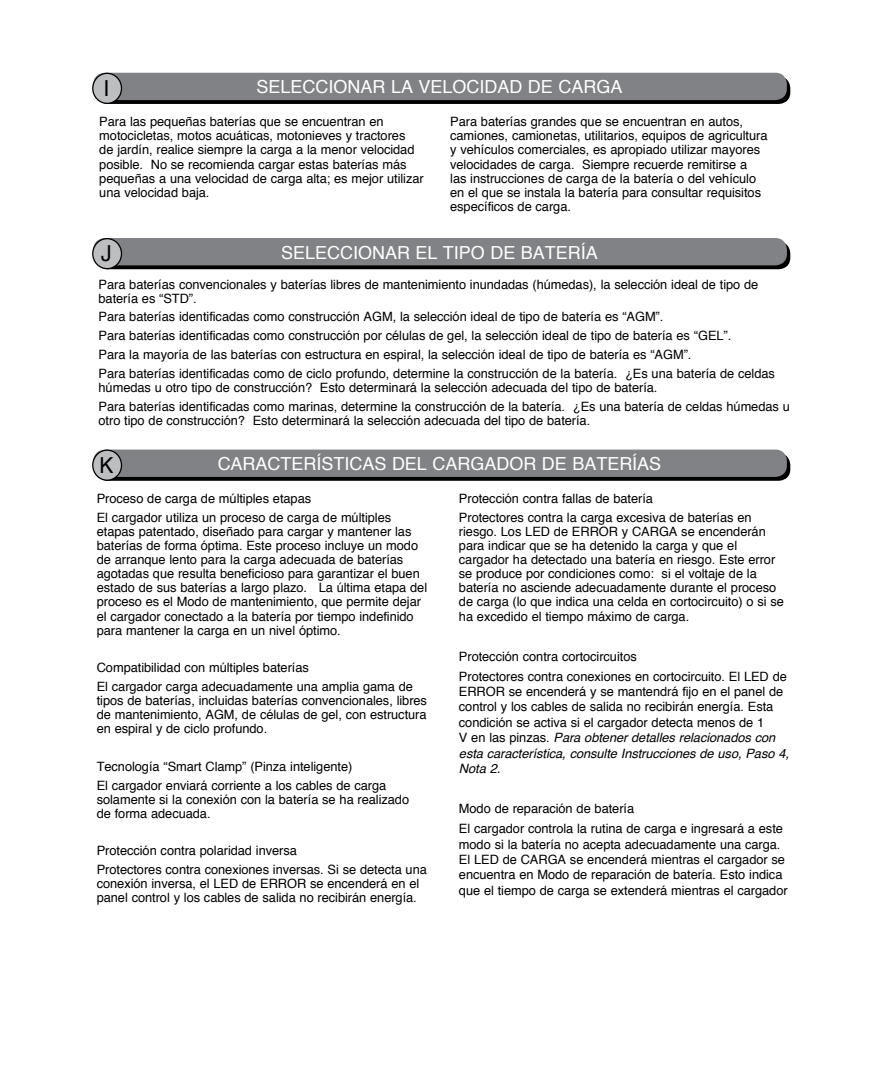
<style>
.page{position:relative;width:882px;height:1080px;background:#fff}
.page>*{position:absolute;margin:0;border:0;box-sizing:border-box;transform-origin:0 0}
.t1{font:22px "Helvetica";color:#000;scale:.95 1}
.t2{font:18px "Helvetica";color:#fff}
.t3{font:12.8px/14.2px "Helvetica";letter-spacing:-.005em;color:#000}
.s1{font-style:italic}
</style>
<div class="page">
<div style="left:97px;top:453px;width:693px;height:28px;background:#000;border-radius:12px"></div>
<div style="left:93px;top:450px;width:694px;height:27px;background:#808285;border-radius:12px"></div>
<div style="left:93px;top:450px;width:29px;height:30px;background:#bcbec0;border-radius:50%"></div>
<div style="left:92px;top:450px;width:30px;height:31px;border:1px solid #000;border-radius:50%"></div>
<div style="left:97px;top:242px;width:693px;height:27px;background:linear-gradient(to right,#000,#010101);border-radius:12px"></div>
<div style="left:93px;top:238px;width:694px;height:27px;background:#808285;border-radius:12px"></div>
<div style="left:93px;top:239px;width:29px;height:30px;background:#bcbec0;border-radius:50%"></div>
<div style="left:92px;top:238px;width:30px;height:31px;border:1px solid #000;border-radius:50%"></div>
<div style="left:97px;top:77px;width:693px;height:27px;background:#000;border-radius:12px"></div>
<div style="left:93px;top:73px;width:694px;height:27px;background:#808285;border-radius:12px"></div>
<div style="left:93px;top:73px;width:29px;height:30px;background:#bcbec0;border-radius:50%"></div>
<div style="left:92px;top:73px;width:30px;height:31px;border:1px solid #000;border-radius:50%"></div>
<h1 class="t1" style="left:104px;top:71px;width:8px">I</h1>
<h2 class="t2" style="left:257px;top:73px;width:367px">SELECCIONAR LA VELOCIDAD DE CARGA</h2>
<p class="t3" style="left:99px;top:115px;width:326px">Para las pequeñas baterías que se encuentran en motocicletas, motos acuáticas, motonieves y tractores<br>de jardín, realice siempre la carga a la menor velocidad posible. No se recomienda cargar estas baterías más pequeñas a una velocidad de carga alta; es mejor utilizar una velocidad baja.</p>
<p class="t3" style="left:450px;top:115px;width:319px">Para baterías grandes que se encuentran en autos, camiones, camionetas, utilitarios, equipos de agricultura y vehículos comerciales, es apropiado utilizar mayores velocidades de carga. Siempre recuerde remitirse a<br>las instrucciones de carga de la batería o del vehículo en el que se instala la batería para consultar requisitos específicos de carga.</p>
<h1 class="t1" style="left:101px;top:237px;width:13px">J</h1>
<h2 class="t2" style="left:281px;top:238px;width:318px">SELECCIONAR EL TIPO DE BATERÍA</h2>
<p class="t3" style="left:99px;top:277px;width:661px">Para baterías convencionales y baterías libres de mantenimiento inundadas (húmedas), la selección ideal de tipo de batería es “STD”.</p>
<p class="t3" style="left:99px;top:308px;width:678px;line-height:18.8px">Para baterías identificadas como construcción AGM, la selección ideal de tipo de batería es “AGM”.<br>Para baterías identificadas como construcción por células de gel, la selección ideal de tipo de batería es “GEL”.<br>Para la mayoría de las baterías con estructura en espiral, la selección ideal de tipo de batería es “AGM”.<br>Para baterías identificadas como de ciclo profundo, determine la construcción de la batería. ¿Es una batería de celdas</p>
<p class="t3" style="left:99px;top:378px;width:693px;line-height:18.8px">húmedas u otro tipo de construcción? Esto determinará la selección adecuada del tipo de batería.<br>Para baterías identificadas como marinas, determine la construcción de la batería. ¿Es una batería de celdas húmedas u</p>
<p class="t3" style="left:99px;top:414px;width:493px">otro tipo de construcción? Esto determinará la selección adecuada del tipo de batería.</p>
<h1 class="t1" style="left:99px;top:448px;width:16px">K</h1>
<h2 class="t2" style="left:218px;top:450px;width:445px">CARACTERÍSTICAS DEL CARGADOR DE BATERÍAS</h2>
<p class="t3" style="left:97px;top:489px;width:296px;line-height:18.8px">Proceso de carga de múltiples etapas<br>El cargador utiliza un proceso de carga de múltiples</p>
<p class="t3" style="left:97px;top:525px;width:332px">etapas patentado, diseñado para cargar y mantener las baterías de forma óptima. Este proceso incluye un modo de arranque lento para la carga adecuada de baterías agotadas que resulta beneficioso para garantizar el buen estado de sus baterías a largo plazo. La última etapa del proceso es el Modo de mantenimiento, que permite dejar el cargador conectado a la batería por tiempo indefinido para mantener la carga en un nivel óptimo.</p>
<p class="t3" style="left:97px;top:659px;width:318px;line-height:18.8px">Compatibilidad con múltiples baterías<br>El cargador carga adecuadamente una amplia gama de</p>
<p class="t3" style="left:97px;top:694px;width:332px;text-align:justify">tipos de baterías, incluidas baterías convencionales, libres de mantenimiento, AGM, de células de gel, con estructura en espiral y de ciclo profundo.</p>
<p class="t3" style="left:97px;top:757px;width:291px;line-height:18.8px">Tecnología “Smart Clamp” (Pinza inteligente)<br>El cargador enviará corriente a los cables de carga</p>
<p class="t3" style="left:97px;top:792px;width:314px">solamente si la conexión con la batería se ha realizado de forma adecuada.</p>
<p class="t3" style="left:97px;top:842px;width:332px;line-height:18.8px">Protección contra polaridad inversa<br>Protectores contra conexiones inversas. Si se detecta una</p>
<p class="t3" style="left:97px;top:877px;width:324px">conexión inversa, el LED de ERROR se encenderá en el panel control y los cables de salida no recibirán energía.</p>
<p class="t3" style="left:459px;top:489px;width:294px;line-height:18.8px">Protección contra fallas de batería<br>Protectores contra la carga excesiva de baterías en</p>
<p class="t3" style="left:459px;top:525px;width:327px">riesgo. Los LED de ERROR y CARGA se encenderán para indicar que se ha detenido la carga y que el cargador ha detectado una batería en riesgo. Este error se produce por condiciones como: si el voltaje de la batería no asciende adecuadamente durante el proceso de carga (lo que indica una celda en cortocircuito) o si se ha excedido el tiempo máximo de carga.</p>
<p class="t3" style="left:459px;top:647px;width:330px;line-height:20px">Protección contra cortocircuitos<br>Protectores contra conexiones en cortocircuito. El LED de</p>
<p class="t3" style="left:459px;top:684px;width:332px;line-height:15.4px">ERROR se encenderá y se mantendrá fijo en el panel de control y los cables de salida no recibirán energía. Esta condición se activa si el cargador detecta menos de 1<br>V en las pinzas. <span class="s1">Para obtener detalles relacionados con esta característica, consulte Instrucciones de uso, Paso 4, Nota 2.</span></p>
<p class="t3" style="left:459px;top:799px;width:326px;line-height:20px">Modo de reparación de batería<br>El cargador controla la rutina de carga e ingresará a este</p>
<p class="t3" style="left:459px;top:837px;width:330px;line-height:15.4px">modo si la batería no acepta adecuadamente una carga.<br>El LED de CARGA se encenderá mientras el cargador se encuentra en Modo de reparación de batería. Esto indica que el tiempo de carga se extenderá mientras el cargador</p>
</div>
